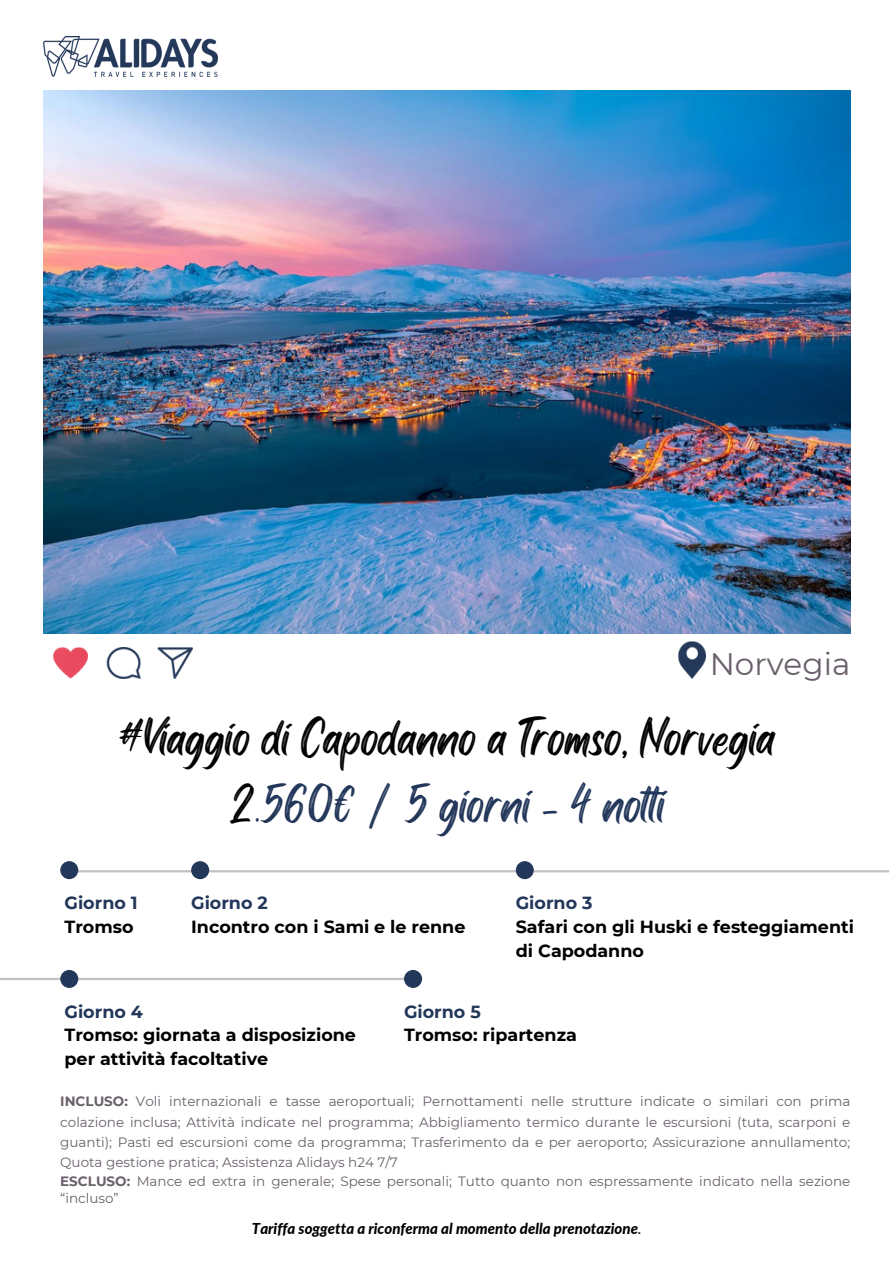
<style>
.page{position:relative;width:894px;height:1264px;background:#fff}
.page>*{position:absolute;margin:0;border:0;box-sizing:border-box;transform-origin:0 0}
.t1{font:48px "Black Bones";color:#000}
.t2{font:48px "Black Bones";color:#23375a}
.t3{font:31.05px "Montserrat";color:#6a606b}
.t4{font:700 17.55px "Montserrat";color:#000}
.t5{font:700 17.55px "Montserrat";color:#23375a}
.t6{font:italic 800 15px "Lato";color:#000}
.t7{font:13.5px/20.2px "Montserrat";color:#6a606b;text-align:justify}
.s1{color:#000}
.s2{font-weight:700}
.s3{font-weight:400}
</style>
<div class="page">
<img style="left:43px;top:91px;width:807px;height:542px">
<img style="left:52px;top:647px;width:140px;height:32px">
<img style="left:43px;top:37px;width:175px;height:39px">
<img style="left:678px;top:641px;width:27px;height:37px">
<hr style="left:64px;top:870px;width:824px;height:2px;background:#c2c2c2">
<hr style="left:0;top:977px;width:422px;height:3px;background:#c2c2c2">
<div style="left:60px;top:861px;width:18px;height:18px;background:#23375a;border-radius:50%"></div>
<div style="left:60px;top:969px;width:18px;height:18px;background:#23375a;border-radius:50%"></div>
<div style="left:191px;top:861px;width:18px;height:18px;background:#23375a;border-radius:50%"></div>
<div style="left:515px;top:861px;width:18px;height:18px;background:#23375a;border-radius:50%"></div>
<div style="left:404px;top:969px;width:18px;height:18px;background:#23375a;border-radius:50%"></div>
<p class="t3" style="left:709px;top:644px;width:142px">Norvegia</p>
<p class="t1" style="left:118px;top:704px;width:657px">#Viaggio di Capodanno a Tromso, Norvegia</p>
<p class="t2" style="left:229px;top:770px;width:436px"><span class="s1">2</span>.560€ / 5 giorni - 4 not i</p>
<p class="t5" style="left:64px;top:892px;width:75px">Giorno 1</p>
<p class="t4" style="left:64px;top:916px;width:70px">Tromso</p>
<p class="t5" style="left:191px;top:892px;width:78px">Giorno 2</p>
<p class="t4" style="left:191px;top:916px;width:276px">Incontro con i Sami e le renne</p>
<p class="t5" style="left:515px;top:892px;width:78px">Giorno 3</p>
<p class="t4" style="left:515px;top:916px;width:339px">Safari con gli Huski e festeggiamenti</p>
<p class="t4" style="left:515px;top:939px;width:130px">di Capodanno</p>
<p class="t5" style="left:64px;top:1000px;width:80px">Giorno 4</p>
<p class="t4" style="left:64px;top:1024px;width:293px">Tromso: giornata a disposizione</p>
<p class="t4" style="left:64px;top:1047px;width:205px">per attività facoltative</p>
<p class="t5" style="left:404px;top:1000px;width:78px">Giorno 5</p>
<p class="t4" style="left:404px;top:1024px;width:174px">Tromso: ripartenza</p>
<p class="t7" style="left:60px;top:1091px;width:791px"><span class="s2">INCLUSO:</span> Voli internazionali e tasse aeroportuali; Pernottamenti nelle strutture indicate o similari con prima colazione inclusa; Attività indicate nel programma; Abbigliamento termico durante le escursioni (tuta, scarponi e guanti); Pasti ed escursioni come da programma; Trasferimento da e per aeroporto; Assicurazione annullamento; Quota gestione pratica; Assistenza Alidays h24 7/7</p>
<p class="t7" style="left:60px;top:1172px;width:791px;line-height:16.8px"><span class="s2">ESCLUSO:</span> Mance ed extra in generale; Spese personali; Tutto quanto non espressamente indicato nella sezione “incluso”</p>
<p class="t6" style="left:252px;top:1218px;width:391px">Tariffa soggetta a riconferma al momento della prenotazione<span class="s3">.</span></p>
</div>
